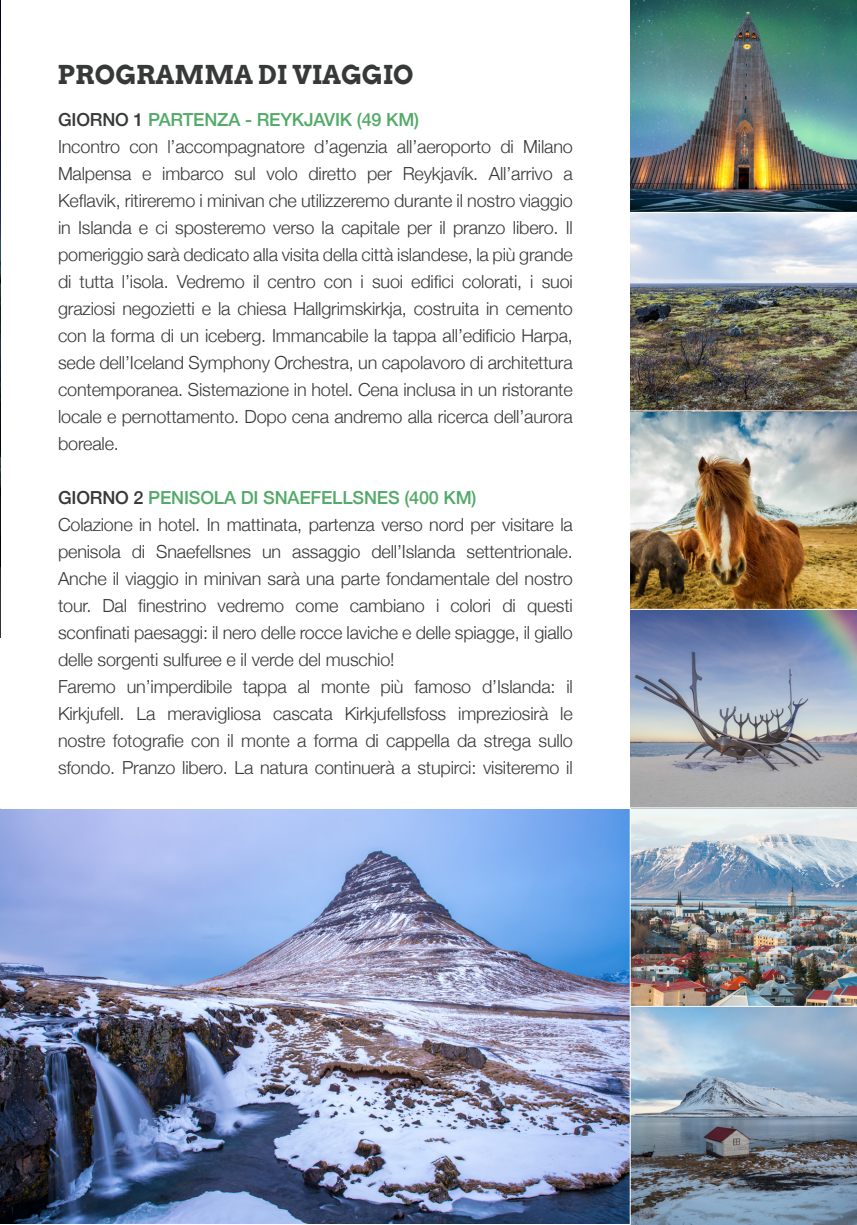
<style>
.page{position:relative;width:857px;height:1225px;background:#fff}
.page>*{position:absolute;margin:0;border:0;box-sizing:border-box;transform-origin:0 0}
.t1{font:700 26px "Arvo";color:#373838}
.t2{font:300 18px/27px "Helvetica Neue";letter-spacing:-.01em;color:#373838;text-align:justify}
.t3{font:500 18px "Helvetica Neue";letter-spacing:-.01em;color:#53aa68}
.s1{color:#373838}
</style>
<div class="page">
<img style="left:0;top:0;width:1px;height:565px">
<svg style="left:0;top:808px;width:1px;height:416px"></svg>
<hr style="left:0;top:565px;width:1px;height:74px;background:#313232">
<img style="left:1px;top:810px;width:628px;height:413px">
<img style="left:630px;top:0;width:226px;height:1225px">
<hr style="left:630px;top:1006px;width:226px;height:1px;background:#fff">
<hr style="left:628px;top:609px;width:228px;height:1px;background:#fff">
<hr style="left:628px;top:410px;width:228px;height:1px;background:#fff">
<hr style="left:628px;top:212px;width:228px;height:1px;background:#fff">
<hr style="left:630px;top:807px;width:226px;height:1px;background:#fff">
<p class="t1" style="left:57px;top:58px;width:357px">PROGRAMMA DI VIAGGIO</p>
<p class="t3" style="left:58px;top:105px;width:362px"><span class="s1">GIORNO 1</span> PARTENZA - REYKJAVIK (49 KM)</p>
<p class="t2" style="left:58px;top:131px;width:516px">Incontro con l’accompagnatore d’agenzia all’aeroporto di Milano Malpensa e imbarco sul volo diretto per Reykjavík. All’arrivo a Keflavik, ritireremo i minivan che utilizzeremo durante il nostro viaggio in Islanda e ci sposteremo verso la capitale per il pranzo libero. Il pomeriggio sarà dedicato alla visita della città islandese, la più grande di tutta l’isola. Vedremo il centro con i suoi edifici colorati, i suoi graziosi negozietti e la chiesa Hallgrimskirkja, costruita in cemento con la forma di un iceberg. Immancabile la tappa all’edificio Harpa, sede dell’Iceland Symphony Orchestra, un capolavoro di architettura contemporanea. Sistemazione in hotel. Cena inclusa in un ristorante locale e pernottamento. Dopo cena andremo alla ricerca dell’aurora boreale.</p>
<p class="t3" style="left:58px;top:483px;width:420px"><span class="s1">GIORNO 2</span> PENISOLA DI SNAEFELLSNES (400 KM)</p>
<p class="t2" style="left:58px;top:509px;width:516px">Colazione in hotel. In mattinata, partenza verso nord per visitare la penisola di Snaefellsnes un assaggio dell’Islanda settentrionale.<br>Anche il viaggio in minivan sarà una parte fondamentale del nostro tour. Dal finestrino vedremo come cambiano i colori di questi sconfinati paesaggi: il nero delle rocce laviche e delle spiagge, il giallo delle sorgenti sulfuree e il verde del muschio!</p>
<p class="t2" style="left:58px;top:671px;width:516px">Faremo un’imperdibile tappa al monte più famoso d’Islanda: il Kirkjufell. La meravigliosa cascata Kirkjufellsfoss impreziosirà le nostre fotografie con il monte a forma di cappella da strega sullo sfondo. Pranzo libero. La natura continuerà a stupirci: visiteremo il</p>
</div>
